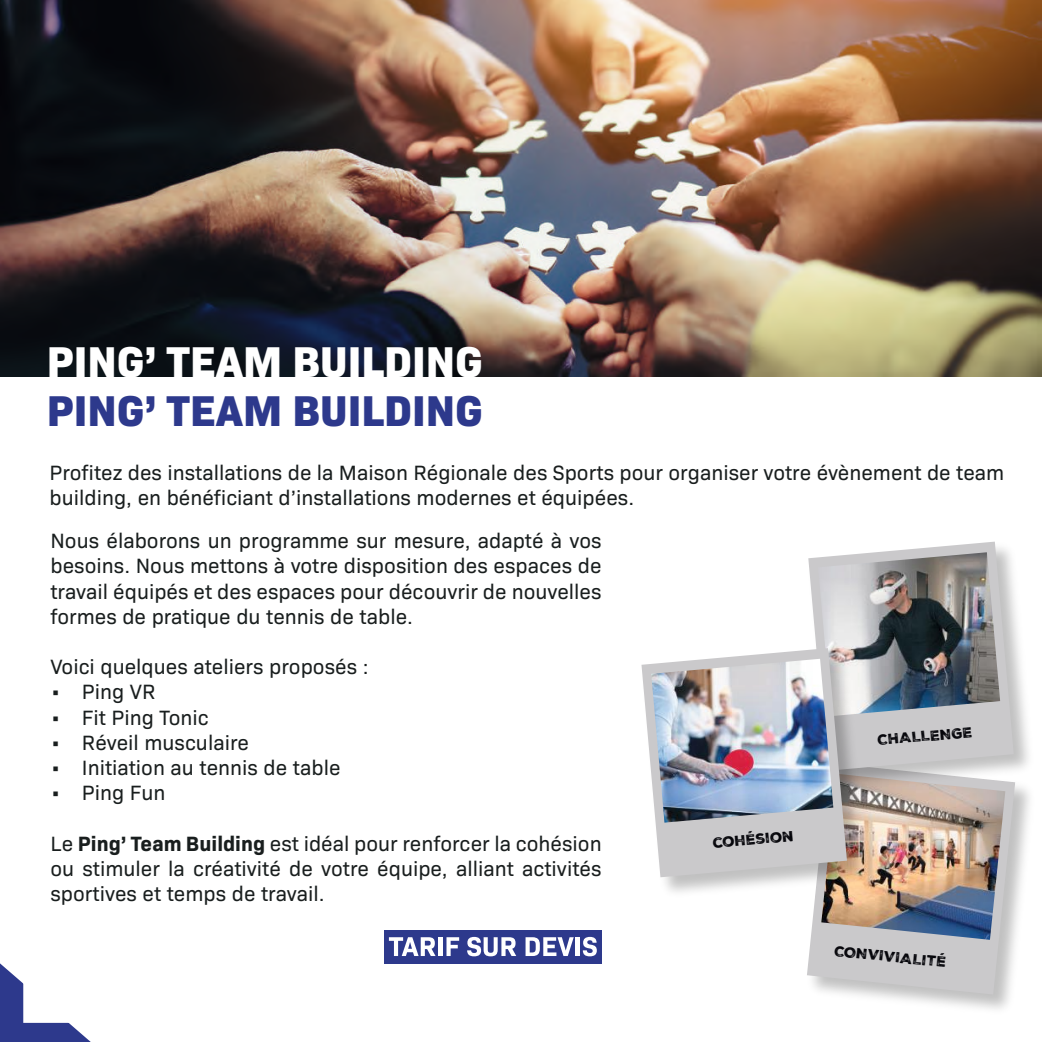
<style>
.page{position:relative;width:1042px;height:1042px;background:#fff}
.page>*{position:absolute;margin:0;border:0;box-sizing:border-box;transform-origin:0 0}
.t1{font:800 43.75px "Bio Sans";color:#fff}
.t2{font:800 43.75px "Bio Sans";color:#2d398c}
.t3{font:21px/25.2px "Bio Sans";color:#191e1e;text-align:justify}
.t4{font:14px "Nexa Rust Sans Black 2";color:#05050a}
.s1{font-weight:700}
</style>
<div class="page">
<svg style="left:807px;top:796px;width:208px;height:198px;background:#cdcdce"></svg>
<img style="left:821px;top:796px;width:184px;height:144px">
<img style="left:872px;top:598px;width:160px;height:198px">
<svg style="left:808px;top:541px;width:206px;height:230px;fill:#cac9cb"></svg>
<img style="left:818px;top:552px;width:182px;height:164px">
<img style="left:660px;top:643px;width:212px;height:259px">
<svg style="left:641px;top:648px;width:206px;height:229px;fill:#cac9cb"></svg>
<img style="left:651px;top:659px;width:182px;height:163px">
<img style="left:0;top:0;width:1042px;height:377px">
<div style="left:384px;top:930px;width:217px;height:33px;background:#2d398c"></div>
<svg style="left:389px;top:937px;width:46px;height:19px"></svg>
<hr style="left:438px;top:937px;width:4px;height:19px;background:#fff">
<svg style="left:446px;top:937px;width:13px;height:19px"></svg>
<svg style="left:467px;top:937px;width:49px;height:19px"></svg>
<svg style="left:525px;top:937px;width:49px;height:19px"></svg>
<hr style="left:576px;top:937px;width:4px;height:19px;background:#fff">
<svg style="left:583px;top:937px;width:14px;height:19px"></svg>
<svg style="left:0;top:963px;width:91px;height:79px"></svg>
<h1 class="t1" style="left:47px;top:328px;width:438px">PING’ TEAM BUILDING</h1>
<h1 class="t2" style="left:47px;top:376px;width:438px">PING’ TEAM BUILDING</h1>
<p class="t3" style="left:50px;top:458px;width:956px">Profitez des installations de la Maison Régionale des Sports pour organiser votre évènement de team building, en bénéficiant d’installations modernes et équipées.</p>
<p class="t3" style="left:50px;top:527px;width:553px">Nous élaborons un programme sur mesure, adapté à vos besoins. Nous mettons à votre disposition des espaces de travail équipés et des espaces pour découvrir de nouvelles formes de pratique du tennis de table.</p>
<p class="t3" style="left:50px;top:653px;width:320px">Voici quelques ateliers proposés :</p>
<p class="t3" style="left:50px;top:678px;width:106px">• Ping VR</p>
<p class="t3" style="left:50px;top:703px;width:160px">• Fit Ping Tonic</p>
<p class="t3" style="left:50px;top:728px;width:200px">• Réveil musculaire</p>
<p class="t3" style="left:50px;top:753px;width:292px">• Initiation au tennis de table</p>
<p class="t3" style="left:50px;top:779px;width:116px">• Ping Fun</p>
<p class="t3" style="left:50px;top:829px;width:553px">Le <span class="s1">Ping’ Team Building</span> est idéal pour renforcer la cohésion ou stimuler la créativité de votre équipe, alliant activités sportives et temps de travail.</p>
<p class="t4" style="left:877px;top:731px;width:97px;rotate:-5deg">CHALLENGE</p>
<p class="t4" style="left:712px;top:833px;width:83px;rotate:-5deg">cohésion</p>
<p class="t4" style="left:836px;top:941px;width:114px;rotate:6deg">CONVIVIALité</p>
</div>
